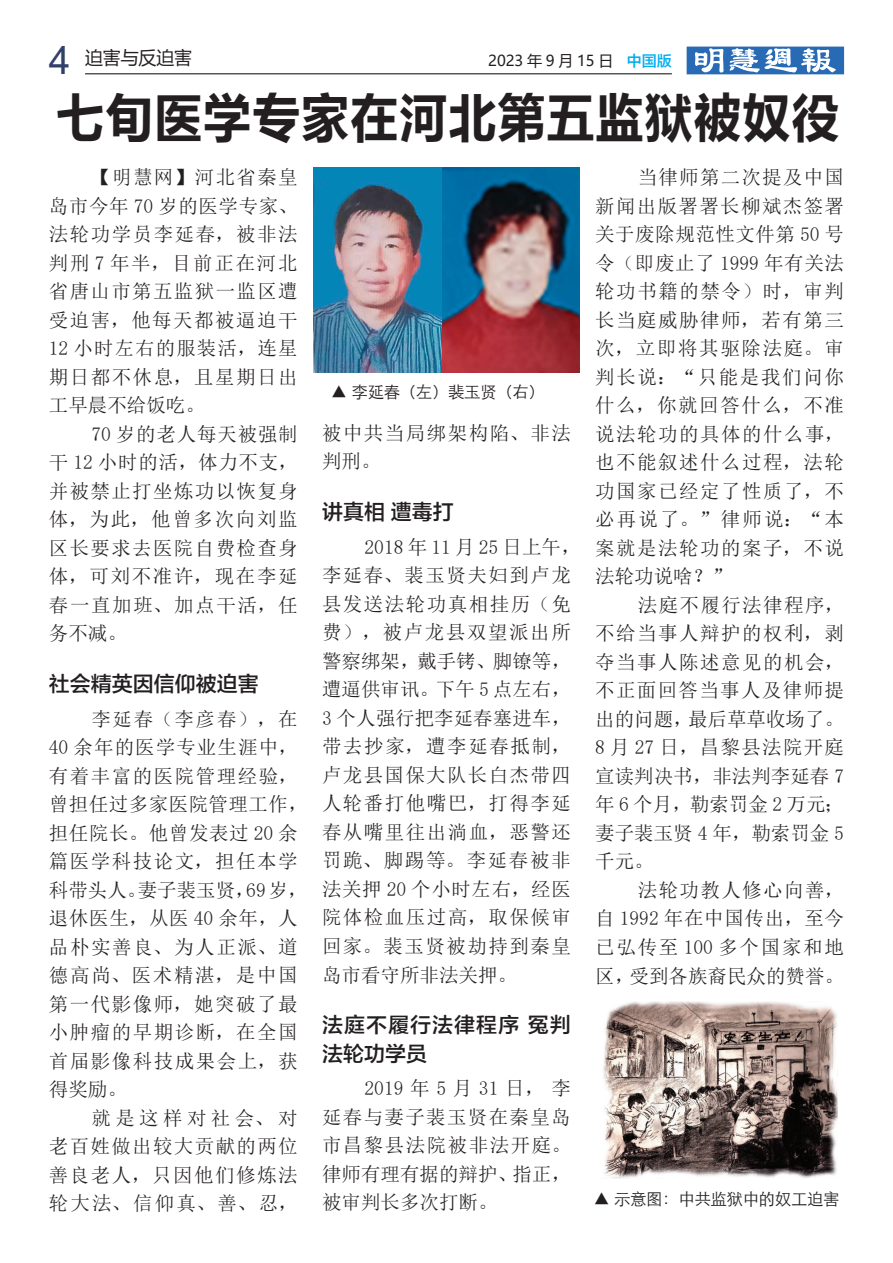
<style>
.page{position:relative;width:893px;height:1263px;background:#fff}
.page>*{position:absolute;margin:0;border:0;box-sizing:border-box;transform-origin:0 0}
.t1{font:54.45px "FZLTCHK GBK1 0";letter-spacing:-.01em;color:#231f20;scale:.91 1}
.t2{font:21px "FZLTZHK GBK1 0";color:#231f20}
.t3{font:21px/28.5px "FZLTZHK GBK1 0";letter-spacing:.05em;color:#231f20}
.t4{font:19.5px/28.5px "N Sim Sun";letter-spacing:.075em;color:#231f20;text-align:justify}
.t5{font:18px "Microsoft Ya Hei";letter-spacing:-.01em;color:#231f20}
.t6{font:16.5px "ST Xihei";letter-spacing:-.025em;color:#231f20}
.t7{font:15px "Microsoft Ya Hei";color:#231f20}
.s1{font-family:"Arial";font-size:39px;color:#30406a}
.s2{font-family:"FZLTZHK GBK1 0";color:#00aeef}
</style>
<div class="page">
<hr style="left:85px;top:73px;width:587px;height:1px;background:#231f20">
<svg style="left:687px;top:47px;width:157px;height:27px"></svg>
<img style="left:314px;top:167px;width:265px;height:206px">
<img style="left:603px;top:1001px;width:235px;height:178px">
<p class="t5" style="left:49px;top:46px;width:145px"><span class="s1">4</span> 迫害与反迫害</p>
<p class="t7" style="left:488px;top:50px;width:185px">2023 年 9 月 15 日 <span class="s2">中国版</span></p>
<h1 class="t1" style="left:56px;top:88px;width:864px">七旬医学专家在河北第五监狱被奴役</h1>
<p class="t4" style="left:49px;top:163px;width:250px;text-indent:43px">【明慧网】河北省秦皇岛市今年 70 岁的医学专家、法轮功学员李延春，被非法判刑 7 年半，目前正在河北省唐山市第五监狱一监区遭受迫害，他每天都被逼迫干12 小时左右的服装活，连星期日都不休息，且星期日出工早晨不给饭吃。</p>
<p class="t4" style="left:49px;top:419px;width:250px;text-indent:43px">70 岁的老人每天被强制干 12 小时的活，体力不支，并被禁止打坐炼功以恢复身体，为此，他曾多次向刘监区长要求去医院自费检查身体，可刘不准许，现在李延春一直加班、加点干活，任务不减。</p>
<p class="t2" style="left:49px;top:672px;width:212px">社会精英因信仰被迫害</p>
<p class="t4" style="left:49px;top:704px;width:260px;text-align:left;text-indent:43px">李延春（李彦春），在<br>40 余年的医学专业生涯中，有着丰富的医院管理经验，曾担任过多家医院管理工作，担任院长。他曾发表过 20 余篇医学科技论文，担任本学科带头人。妻子裴玉贤，69岁，退休医生，从医 40 余年，人品朴实善良、为人正派、道德高尚、医术精湛，是中国第一代影像师，她突破了最小肿瘤的早期诊断，在全国首届影像科技成果会上，获得奖励。</p>
<p class="t4" style="left:49px;top:1104px;width:250px;text-indent:43px">就是这样对社会、对老百姓做出较大贡献的两位善良老人，只因他们修炼法轮大法、信仰真、善、忍，</p>
<p class="t4" style="left:595px;top:163px;width:250px;text-indent:43px">当律师第二次提及中国新闻出版署署长柳斌杰签署关于废除规范性文件第 50 号令（即废止了 1999 年有关法轮功书籍的禁令）时，审判长当庭威胁律师，若有第三次，立即将其驱除法庭。审判长说：“只能是我们问你什么，你就回答什么，不准说法轮功的具体的什么事，也不能叙述什么过程，法轮功国家已经定了性质了，不必再说了。”律师说：“本案就是法轮功的案子，不说法轮功说啥？”</p>
<p class="t4" style="left:595px;top:591px;width:250px;text-indent:43px">法庭不履行法律程序，不给当事人辩护的权利，剥夺当事人陈述意见的机会，不正面回答当事人及律师提出的问题，最后草草收场了。8 月 27 日，昌黎县法院开庭宣读判决书，非法判李延春 7年 6 个月，勒索罚金 2 万元；妻子裴玉贤 4 年，勒索罚金 5千元。</p>
<p class="t4" style="left:595px;top:876px;width:250px;text-indent:43px">法轮功教人修心向善，自 1992 年在中国传出，至今已弘传至 100 多个国家和地区，受到各族裔民众的赞誉。</p>
<p class="t6" style="left:331px;top:379px;width:216px">▲ 李延春（左）裴玉贤（右）</p>
<p class="t4" style="left:322px;top:419px;width:250px">被中共当局绑架构陷、非法判刑。</p>
<p class="t2" style="left:322px;top:500px;width:133px">讲真相 遭毒打</p>
<p class="t4" style="left:322px;top:533px;width:260px;text-align:left;text-indent:43px">2018 年 11 月 25 日上午，李延春、裴玉贤夫妇到卢龙县发送法轮功真相挂历（免费），被卢龙县双望派出所警察绑架，戴手铐、脚镣等，遭逼供审讯。下午 5 点左右，<br>3 个人强行把李延春塞进车，带去抄家，遭李延春抵制，卢龙县国保大队长白杰带四人轮番打他嘴巴，打得李延春从嘴里往出淌血，恶警还罚跪、脚踢等。李延春被非法关押 20 个小时左右，经医院体检血压过高，取保候审回家。裴玉贤被劫持到秦皇岛市看守所非法关押。</p>
<p class="t3" style="left:322px;top:1011px;width:250px">法庭不履行法律程序 冤判法轮功学员</p>
<p class="t4" style="left:322px;top:1074px;width:250px;text-indent:43px">2019年5月31日，李延春与妻子裴玉贤在秦皇岛市昌黎县法院被非法开庭。律师有理有据的辩护、指正，被审判长多次打断。</p>
<p class="t6" style="left:593px;top:1186px;width:248px">▲ 示意图：中共监狱中的奴工迫害</p>
</div>
